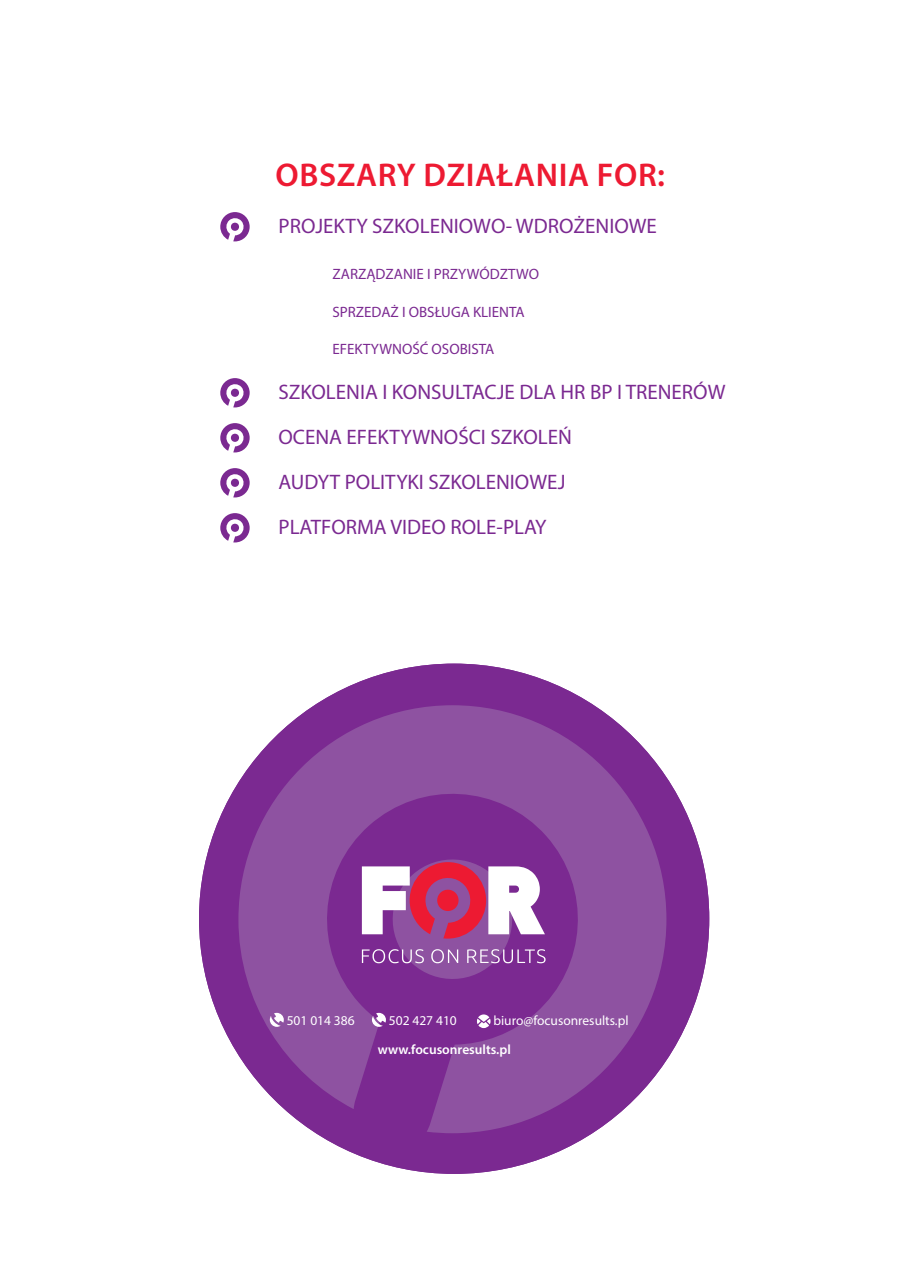
<style>
.page{position:relative;width:910px;height:1280px;background:#fff}
.page>*{position:absolute;margin:0;border:0;box-sizing:border-box;transform-origin:0 0}
.t1{font:600 33px "Myriad Pro";letter-spacing:.02em;color:#ed1a32}
.t2{font:21px "Myriad Pro";color:#7b2991}
.t3{font:15px "Myriad Pro";color:#7b2991}
.t4{font:13.5px "Myriad Pro";color:#fff}
.t5{font:600 13.5px "Myriad Pro";color:#fff}
</style>
<div class="page">
<svg style="left:220px;top:212px;width:30px;height:29px"></svg>
<svg style="left:220px;top:378px;width:30px;height:29px"></svg>
<svg style="left:220px;top:423px;width:30px;height:29px"></svg>
<svg style="left:220px;top:468px;width:30px;height:29px"></svg>
<svg style="left:220px;top:513px;width:30px;height:29px"></svg>
<svg style="left:199px;top:664px;width:510px;height:510px"></svg>
<svg style="left:238px;top:705px;width:428px;height:428px;background:#8c4b9f"></svg>
<svg style="left:362px;top:862px;width:183px;height:76px"></svg>
<svg style="left:362px;top:949px;width:184px;height:14px;background:#9e66ae"></svg>
<svg style="left:270px;top:1013px;width:14px;height:14px"></svg>
<svg style="left:372px;top:1013px;width:14px;height:14px"></svg>
<svg style="left:477px;top:1014px;width:14px;height:14px"></svg>
<h1 class="t1" style="left:275px;top:154px;width:391px">Obszary działania for:</h1>
<p class="t2" style="left:279px;top:213px;width:378px">PROJEKTY SZKOLENIOWO- WDROŻENIOWE</p>
<p class="t3" style="left:333px;top:265px;width:207px">ZARZĄDZANIE I PRZYWÓDZTWO</p>
<p class="t3" style="left:284px;top:303px;width:29px">S</p>
<p class="t3" style="left:340px;top:303px;width:97px">PRZEDAŻ I OBSŁUG</p>
<p class="t3" style="left:461px;top:303px;width:65px">A KLIE NTA</p>
<p class="t3" style="left:284px;top:340px;width:29px">E</p>
<p class="t3" style="left:340px;top:340px;width:102px">FEKTYWNOŚĆ OSO</p>
<p class="t3" style="left:460px;top:340px;width:36px">BISTA</p>
<p class="t2" style="left:250px;top:379px;width:477px">SZKOLENIA I KONSU LTACJE DLA HR BP I TRENERÓW</p>
<p class="t2" style="left:250px;top:424px;width:310px">OCENA EFEKTYWNOŚCI SZKOLEŃ</p>
<p class="t2" style="left:279px;top:469px;width:289px">AUDYT POLITYKI SZKOLENIOWEJ</p>
<p class="t2" style="left:279px;top:514px;width:269px">PLATFORMA VIDEO ROLE-PLAY</p>
<p class="t4" style="left:287px;top:1012px;width:70px">501 014 386</p>
<p class="t4" style="left:389px;top:1012px;width:70px">502 427 410</p>
<p class="t4" style="left:493px;top:1012px;width:137px">biuro@focusonresults.pl</p>
<p class="t5" style="left:378px;top:1041px;width:135px">www.focusonresults.pl</p>
</div>
